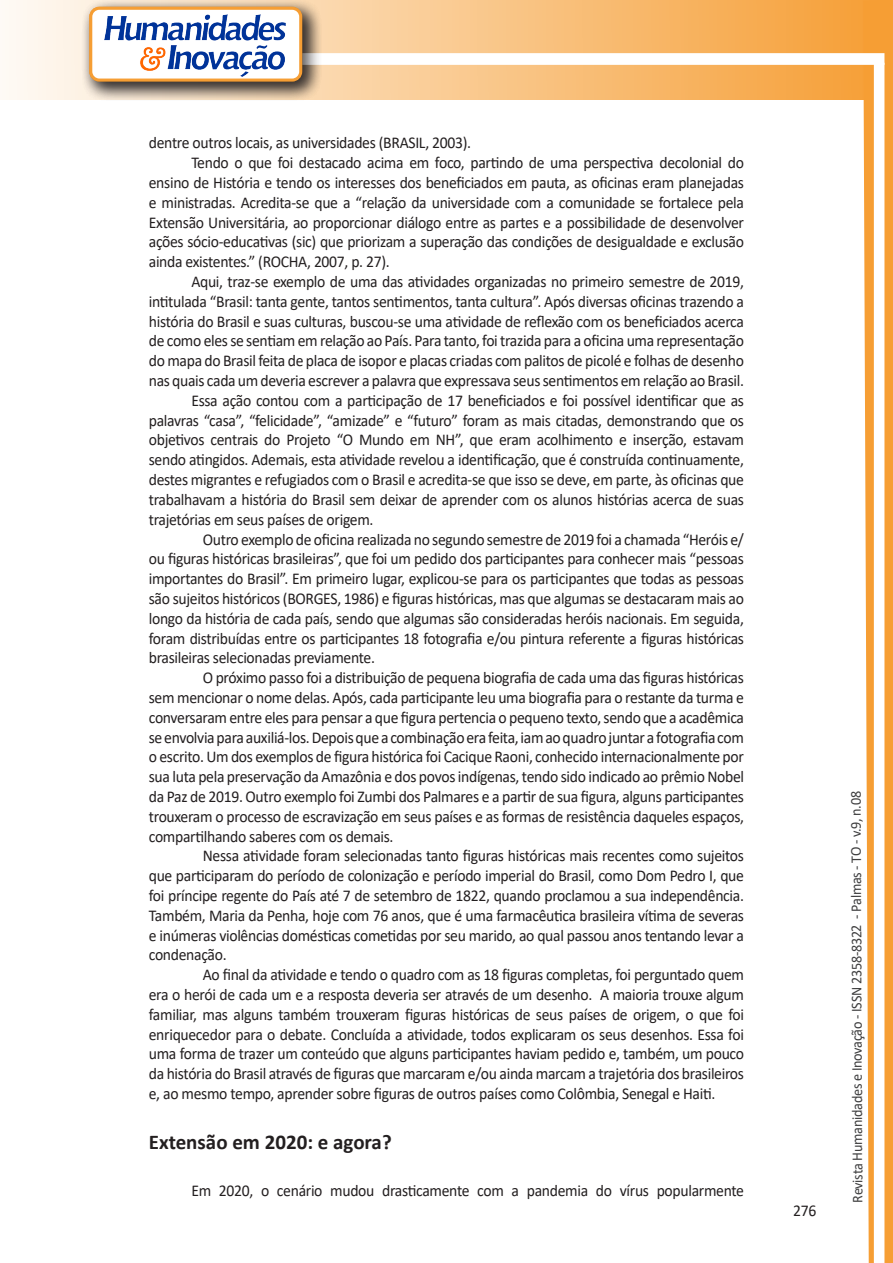
<style>
.page{position:relative;width:893px;height:1263px;background:#fff}
.page>*{position:absolute;margin:0;border:0;box-sizing:border-box;transform-origin:0 0}
.Titulo_2{font:700 21px "Calibri";color:#231f20}
.texto{font:16.5px/19.8px "Calibri";letter-spacing:-.02em;color:#231f20;text-align:justify;scale:.95 1}
.t1{font:15px "Calibri";letter-spacing:-.025em;color:#3e3e3f;scale:.95 1}
</style>
<div class="page">
<svg style="left:5px;top:0;width:858px;height:100px;background:#f9c484"></svg>
<div style="left:302px;top:53px;width:582px;height:12px;background:#fff;border:2px solid #fff"></div>
<svg style="left:863px;top:0;width:30px;height:1263px"></svg>
<div style="left:81px;top:0;width:241px;height:102px;background:#231f20;opacity:.75"></div>
<div style="left:91px;top:8px;width:210px;height:72px;background:#fff;border-radius:9px"></div>
<img style="left:104px;top:14px;width:181px;height:62px">
<div style="left:89px;top:7px;width:213px;height:75px;border:3px solid #f69e34;border-radius:9px"></div>
<p class="texto" style="left:149px;top:133px;width:341px">dentre outros locais, as universidades (BRASIL, 2003).</p>
<p class="texto" style="left:149px;top:152px;width:628px;text-indent:43px">Tendo o que foi destacado acima em foco, partindo de uma perspectiva decolonial do ensino de História e tendo os interesses dos beneficiados em pauta, as oficinas eram planejadas e ministradas. Acredita-se que a “relação da universidade com a comunidade se fortalece pela Extensão Universitária, ao proporcionar diálogo entre as partes e a possibilidade de desenvolver ações sócio-educativas (sic) que priorizam a superação das condições de desigualdade e exclusão ainda existentes.” (ROCHA, 2007, p. 27).</p>
<p class="texto" style="left:149px;top:271px;width:628px;text-indent:43px">Aqui, traz-se exemplo de uma das atividades organizadas no primeiro semestre de 2019, intitulada “Brasil: tanta gente, tantos sentimentos, tanta cultura”. Após diversas oficinas trazendo a história do Brasil e suas culturas, buscou-se uma atividade de reflexão com os beneficiados acerca de como eles se sentiam em relação ao País. Para tanto, foi trazida para a oficina uma representação do mapa do Brasil feita de placa de isopor e placas criadas com palitos de picolé e folhas de desenho nas quais cada um deveria escrever a palavra que expressava seus sentimentos em relação ao Brasil.</p>
<p class="texto" style="left:149px;top:390px;width:628px;text-indent:43px">Essa ação contou com a participação de 17 beneficiados e foi possível identificar que as palavras “casa”, “felicidade”, “amizade” e “futuro” foram as mais citadas, demonstrando que os objetivos centrais do Projeto “O Mundo em NH”, que eram acolhimento e inserção, estavam sendo atingidos. Ademais, esta atividade revelou a identificação, que é construída continuamente, destes migrantes e refugiados com o Brasil e acredita-se que isso se deve, em parte, às oficinas que trabalhavam a história do Brasil sem deixar de aprender com os alunos histórias acerca de suas trajetórias em seus países de origem.</p>
<p class="texto" style="left:149px;top:529px;width:628px;text-indent:54px">Outro exemplo de oficina realizada no segundo semestre de 2019 foi a chamada “Heróis e/ ou figuras históricas brasileiras”, que foi um pedido dos participantes para conhecer mais “pessoas importantes do Brasil”. Em primeiro lugar, explicou-se para os participantes que todas as pessoas são sujeitos históricos (BORGES, 1986) e figuras históricas, mas que algumas se destacaram mais ao longo da história de cada país, sendo que algumas são consideradas heróis nacionais. Em seguida, foram distribuídas entre os participantes 18 fotografia e/ou pintura referente a figuras históricas brasileiras selecionadas previamente.</p>
<p class="texto" style="left:149px;top:667px;width:628px;text-indent:54px">O próximo passo foi a distribuição de pequena biografia de cada uma das figuras históricas sem mencionar o nome delas. Após, cada participante leu uma biografia para o restante da turma e conversaram entre eles para pensar a que figura pertencia o pequeno texto, sendo que a acadêmica se envolvia para auxiliá-los. Depois que a combinação era feita, iam ao quadro juntar a fotografia com o escrito. Um dos exemplos de figura histórica foi Cacique Raoni, conhecido internacionalmente por sua luta pela preservação da Amazônia e dos povos indígenas, tendo sido indicado ao prêmio Nobel da Paz de 2019. Outro exemplo foi Zumbi dos Palmares e a partir de sua figura, alguns participantes trouxeram o processo de escravização em seus países e as formas de resistência daqueles espaços, compartilhando saberes com os demais.</p>
<p class="texto" style="left:149px;top:845px;width:628px;text-indent:54px">Nessa atividade foram selecionadas tanto figuras históricas mais recentes como sujeitos que participaram do período de colonização e período imperial do Brasil, como Dom Pedro I, que foi príncipe regente do País até 7 de setembro de 1822, quando proclamou a sua independência.<br>Também, Maria da Penha, hoje com 76 anos, que é uma farmacêutica brasileira vítima de severas e inúmeras violências domésticas cometidas por seu marido, ao qual passou anos tentando levar a condenação.</p>
<p class="texto" style="left:149px;top:964px;width:628px;text-indent:54px">Ao final da atividade e tendo o quadro com as 18 figuras completas, foi perguntado quem era o herói de cada um e a resposta deveria ser através de um desenho. A maioria trouxe algum familiar, mas alguns também trouxeram figuras históricas de seus países de origem, o que foi enriquecedor para o debate. Concluída a atividade, todos explicaram os seus desenhos. Essa foi uma forma de trazer um conteúdo que alguns participantes haviam pedido e, também, um pouco da história do Brasil através de figuras que marcaram e/ou ainda marcam a trajetória dos brasileiros e, ao mesmo tempo, aprender sobre figuras de outros países como Colômbia, Senegal e Haiti.</p>
<p class="Titulo_2" style="left:149px;top:1127px;width:244px">Extensão em 2020: e agora?</p>
<p class="texto" style="left:191px;top:1180px;width:583px">Em 2020, o cenário mudou drasticamente com a pandemia do vírus popularmente</p>
<p class="texto" style="left:793px;top:1200px;width:26px">276</p>
<p class="t1" style="left:846px;top:1203px;width:435px;rotate:-90deg">Revista Humanidades e Inovação - ISSN 2358-8322 - Palmas - TO - v.9, n.08</p>
</div>
